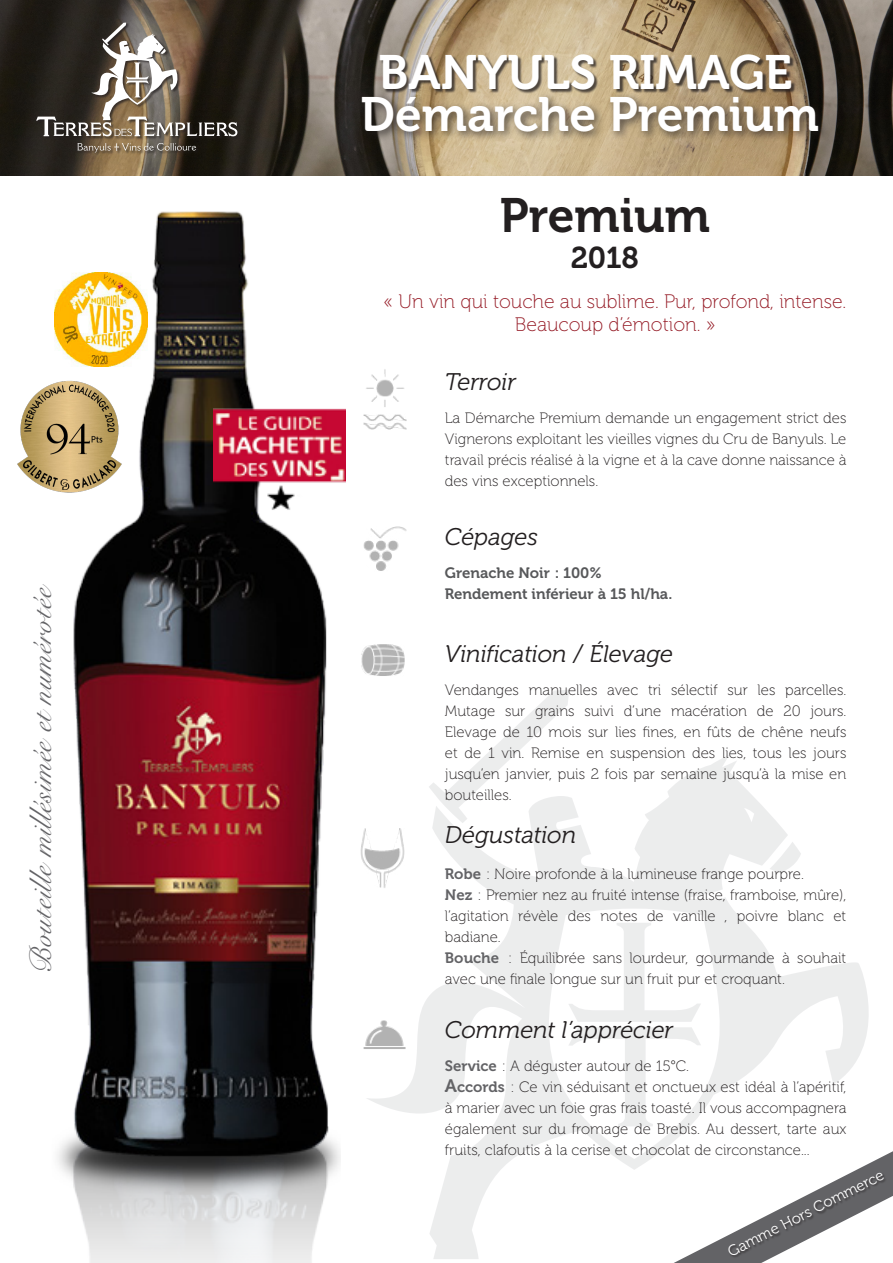
<style>
.page{position:relative;width:893px;height:1263px;background:#fff}
.page>*{position:absolute;margin:0;border:0;box-sizing:border-box;transform-origin:0 0}
.t1{font:48px "Museo 700";color:#fff}
.t2{font:48px "Museo 700";color:#231f20}
.t3{font:30px "Snell Roundhand";color:#636366}
.t4{font:30px "Museo 700";color:#231f20}
.t5{font:italic 24px "Museo 300";color:#231f20}
.t6{font:19.5px/23.4px "Museo 100";color:#941823;text-align:center}
.t7{font:15px/21px "Museo 100";color:#231f20;text-align:justify}
.t8{font:15px/21px "Museo 700";color:#57585a}
.t9{font:15px "Museo 300";color:#fff}
.s1{font-family:"Museo 700";color:#636366}
.s2{font-family:"Museo 700";font-size:18px;color:#636366}
</style>
<div class="page">
<img style="left:0;top:0;width:893px;height:175px">
<div style="left:36px;top:23px;width:205px;height:134px;background:#231f20;opacity:.75"></div>
<svg style="left:36px;top:23px;width:201px;height:113px"></svg>
<svg style="left:77px;top:143px;width:119px;height:9px"></svg>
<svg style="left:486px;top:690px;width:83px;height:65px"></svg>
<svg style="left:367px;top:755px;width:502px;height:504px"></svg>
<svg style="left:769px;top:842px;width:32px;height:31px"></svg>
<svg style="left:674px;top:1151px;width:219px;height:112px"></svg>
<div style="left:728px;top:1173px;width:159px;height:85px;background:#231f20;opacity:.75"></div>
<img style="left:363px;top:369px;width:44px;height:61px">
<img style="left:363px;top:526px;width:44px;height:45px">
<img style="left:361px;top:644px;width:44px;height:32px">
<img style="left:360px;top:810px;width:48px;height:87px">
<img style="left:363px;top:1003px;width:47px;height:57px">
<div style="left:381px;top:56px;width:415px;height:38px;background:#231f20;opacity:.75"></div>
<div style="left:358px;top:92px;width:471px;height:51px;background:#231f20;opacity:.75"></div>
<img style="left:57px;top:211px;width:283px;height:1052px">
<img style="left:17px;top:379px;width:136px;height:115px">
<img style="left:213px;top:381px;width:132px;height:132px">
<img style="left:54px;top:272px;width:94px;height:94px">
<h2 class="t3" style="left:17px;top:974px;width:391px;rotate:-90deg">Bouteille millésimée et numérotée</h2>
<p class="t1" style="left:378px;top:46px;width:415px">BANYULS RIMAGE</p>
<p class="t1" style="left:361px;top:88px;width:460px">Démarche Premium</p>
<p class="t2" style="left:500px;top:189px;width:212px">Premium</p>
<p class="t4" style="left:571px;top:241px;width:70px">2018</p>
<p class="t6" style="left:384px;top:290px;width:464px">« Un vin qui touche au sublime. Pur, profond, intense.<br>Beaucoup d’émotion. »</p>
<p class="t5" style="left:445px;top:369px;width:73px">Terroir</p>
<p class="t7" style="left:445px;top:408px;width:403px">La Démarche Premium demande un engagement strict des Vignerons exploitant les vieilles vignes du Cru de Banyuls. Le travail précis réalisé à la vigne et à la cave donne naissance à des vins exceptionnels.</p>
<p class="t5" style="left:445px;top:524px;width:95px">Cépages</p>
<p class="t8" style="left:445px;top:563px;width:229px">Grenache Noir : 100%<br>Rendement inférieur à 15 hl/ha.</p>
<p class="t5" style="left:445px;top:640px;width:230px">Vinification / Élevage</p>
<p class="t7" style="left:445px;top:679px;width:403px">Vendanges manuelles avec tri sélectif sur les parcelles.</p>
<p class="t7" style="left:445px;top:700px;width:403px">Mutage sur grains suivi d’une macération de 20 jours.</p>
<p class="t7" style="left:445px;top:721px;width:403px">Elevage de 10 mois sur lies fines, en fûts de chêne neufs et de 1 vin. Remise en suspension des lies, tous les jours jusqu’en janvier, puis 2 fois par semaine jusqu’à la mise en bouteilles.</p>
<p class="t5" style="left:445px;top:822px;width:133px">Dégustation</p>
<p class="t7" style="left:445px;top:864px;width:361px"><span class="s1">Robe</span> : Noire profonde à la lumineuse frange pourpre.</p>
<p class="t7" style="left:445px;top:885px;width:403px"><span class="s1">Nez</span> : Premier nez au fruité intense (fraise, framboise, mûre), l’agitation révèle des notes de vanille , poivre blanc et</p>
<p class="t7" style="left:445px;top:927px;width:57px">badiane.</p>
<p class="t7" style="left:445px;top:948px;width:403px"><span class="s1">Bouche</span> : Équilibrée sans lourdeur, gourmande à souhait avec une finale longue sur un fruit pur et croquant.</p>
<p class="t5" style="left:445px;top:1017px;width:230px">Comment l’apprécier</p>
<p class="t7" style="left:445px;top:1056px;width:246px"><span class="s1">Service</span> : A déguster autour de 15°C.</p>
<p class="t7" style="left:445px;top:1077px;width:403px"><span class="s2">A</span><span class="s1">ccords</span> : Ce vin séduisant et onctueux est idéal à l’apéritif, à marier avec un foie gras frais toasté. Il vous accompagnera également sur du fromage de Brebis. Au dessert, tarte aux fruits, clafoutis à la cerise et chocolat de circonstance...</p>
<p class="t9" style="left:725px;top:1245px;width:174px;rotate:-27deg">Gamme Hors Commerce</p>
</div>
